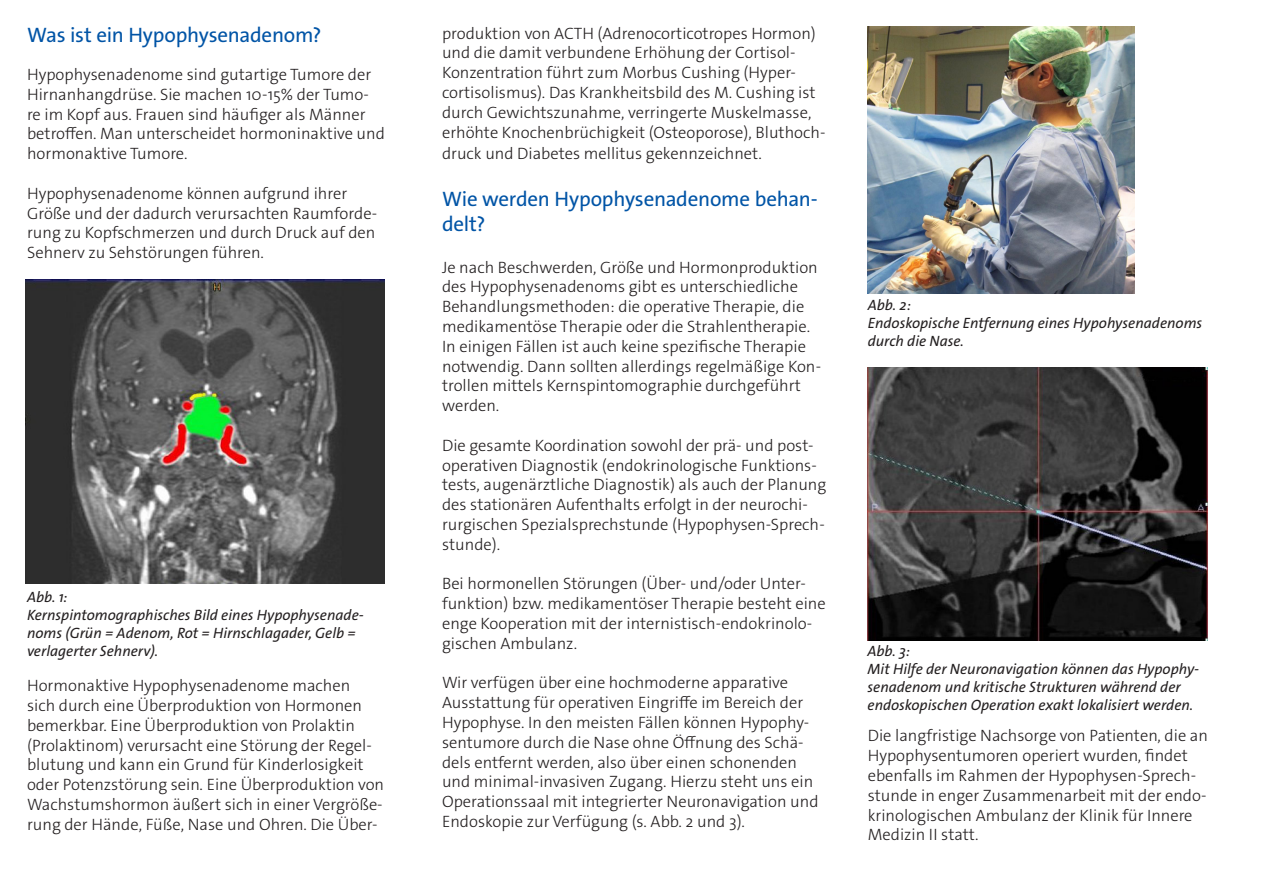
<style>
.page{position:relative;width:1263px;height:893px;background:#fff}
.page>*{position:absolute;margin:0;border:0;box-sizing:border-box;transform-origin:0 0}
.t1{font:21px/25.2px "The Sans Os F";letter-spacing:-.01em;color:#0154a6}
.t2{font:300 16.5px/19.8px "The Sans Os F";color:#231f20}
.t3{font:italic 15px/18px "The Sans Os F";color:#231f20}
</style>
<div class="page">
<img style="left:26px;top:279px;width:359px;height:304px">
<img style="left:867px;top:27px;width:267px;height:267px">
<img style="left:868px;top:367px;width:339px;height:274px">
<p class="t1" style="left:27px;top:23px;width:296px">Was ist ein Hypophysenadenom?</p>
<p class="t2" style="left:27px;top:65px;width:359px">Hypophysenadenome sind gutartige Tumore der Hirnanhangdrüse. Sie machen 10-15% der Tumo&shy;re im Kopf aus. Frauen sind häufiger als Männer betroffen. Man unterscheidet hormoninaktive und hormonaktive Tumore.</p>
<p class="t2" style="left:27px;top:183px;width:351px">Hypophysenadenome können aufgrund ihrer Größe und der dadurch verursachten Raumforde&shy;rung zu Kopfschmerzen und durch Druck auf den Sehnerv zu Sehstörungen führen.</p>
<p class="t3" style="left:27px;top:588px;width:42px">Abb. 1:</p>
<p class="t3" style="left:27px;top:606px;width:338px">Kernspintomographisches Bild eines Hypophysenade&shy;noms (Grün = Adenom, Rot = Hirnschlagader, Gelb = verlagerter Sehnerv).</p>
<p class="t2" style="left:27px;top:676px;width:359px">Hormonaktive Hypophysenadenome machen<br>sich durch eine Überproduktion von Hormonen bemerkbar. Eine Überproduktion von Prolaktin (Prolaktinom) verursacht eine Störung der Regel&shy;blutung und kann ein Grund für Kinderlosigkeit oder Potenzstörung sein. Eine Überproduktion von Wachstumshormon äußert sich in einer Vergröße&shy;rung der Hände, Füße, Nase und Ohren. Die Über-</p>
<p class="t2" style="left:442px;top:23px;width:385px">produktion von ACTH (Adrenocorticotropes Hormon) und die damit verbundene Erhöhung der Cortisol-Konzentration führt zum Morbus Cushing (Hyper&shy;cortisolismus). Das Krankheitsbild des M. Cushing ist durch Gewichtszunahme, verringerte Muskelmasse, erhöhte Knochenbrüchigkeit (Osteoporose), Bluthoch-</p>
<p class="t2" style="left:442px;top:144px;width:321px">druck und Diabetes mellitus gekennzeichnet.</p>
<p class="t1" style="left:442px;top:186px;width:377px">Wie werden Hypophysenadenome behan&shy;delt?</p>
<p class="t2" style="left:442px;top:257px;width:381px">Je nach Beschwerden, Größe und Hormonproduktion des Hypophysenadenoms gibt es unterschiedliche Behandlungsmethoden: die operative Therapie, die medikamentöse Therapie oder die Strahlentherapie.<br>In einigen Fällen ist auch keine spezifische Therapie notwendig. Dann sollten allerdings regelmäßige Kon&shy;trollen mittels Kernspintomographie durchgeführt werden.</p>
<p class="t2" style="left:442px;top:435px;width:386px">Die gesamte Koordination sowohl der prä- und post&shy;operativen Diagnostik (endokrinologische Funktions&shy;tests, augenärztliche Diagnostik) als auch der Planung des stationären Aufenthalts erfolgt in der neurochi&shy;rurgischen Spezialsprechstunde (Hypophysen-Sprech&shy;stunde).</p>
<p class="t2" style="left:442px;top:574px;width:385px">Bei hormonellen Störungen (Über- und/oder Unter&shy;funktion) bzw. medikamentöser Therapie besteht eine enge Kooperation mit der internistisch-endokrinolo&shy;gischen Ambulanz.</p>
<p class="t2" style="left:442px;top:673px;width:378px">Wir verfügen über eine hochmoderne apparative Ausstattung für operativen Eingriffe im Bereich der Hypophyse. In den meisten Fällen können Hypophy&shy;sentumore durch die Nase ohne Öffnung des Schä&shy;dels entfernt werden, also über einen schonenden und minimal-invasiven Zugang. Hierzu steht uns ein Operationssaal mit integrierter Neuronavigation und Endoskopie zur Verfügung (s. Abb. 2 und 3).</p>
<p class="t3" style="left:868px;top:296px;width:45px">Abb. 2:</p>
<p class="t3" style="left:868px;top:314px;width:336px">Endoskopische Entfernung eines Hypohysenadenoms durch die Nase.</p>
<p class="t3" style="left:867px;top:642px;width:44px">Abb. 3:</p>
<p class="t3" style="left:867px;top:660px;width:333px">Mit Hilfe der Neuronavigation können das Hypophy&shy;senadenom und kritische Strukturen während der endoskopischen Operation exakt lokalisiert werden.</p>
<p class="t2" style="left:868px;top:726px;width:342px">Die langfristige Nachsorge von Patienten, die an Hypophysentumoren operiert wurden, findet ebenfalls im Rahmen der Hypophysen-Sprech&shy;stunde in enger Zusammenarbeit mit der endo&shy;krinologischen Ambulanz der Klinik für Innere Medizin II statt.</p>
</div>
